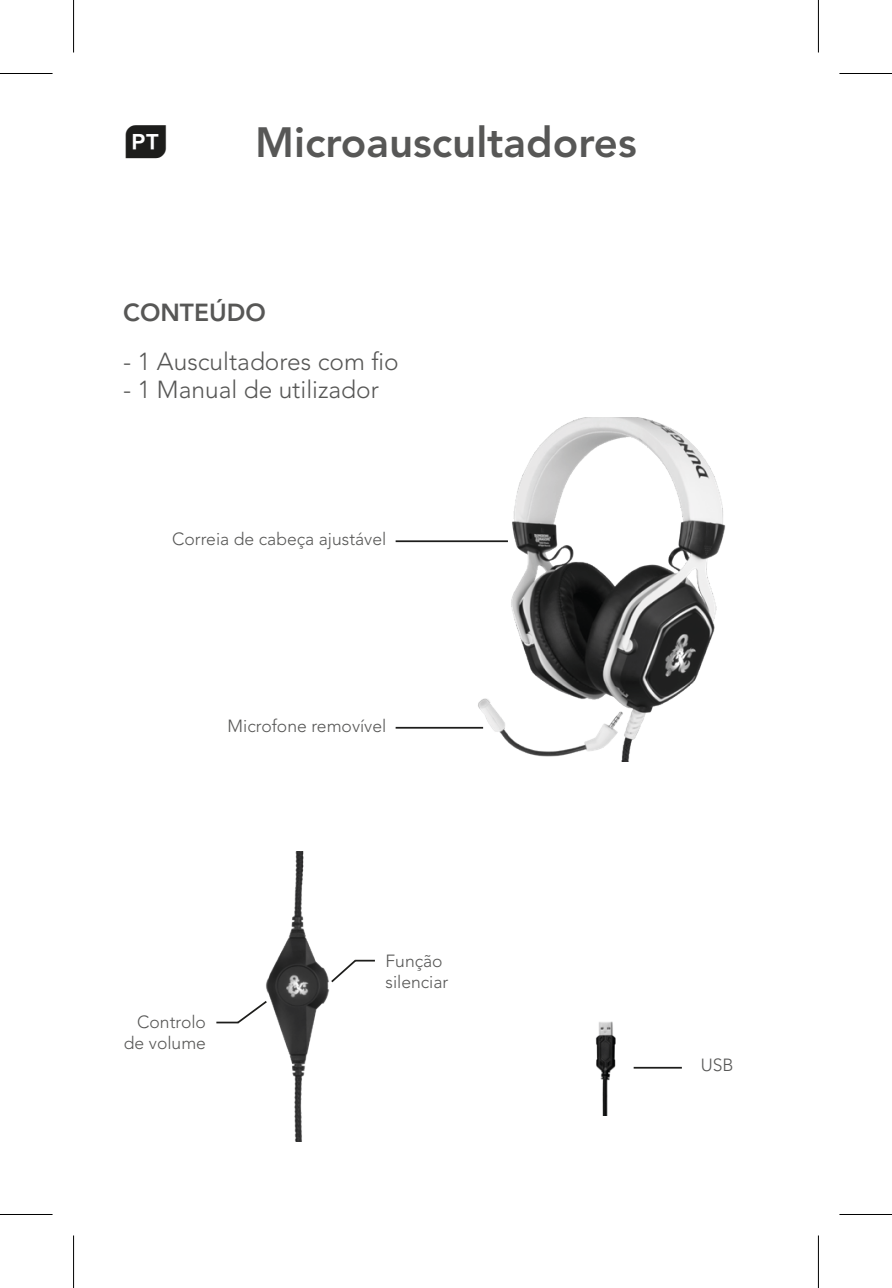
<style>
.page{position:relative;width:892px;height:1288px;background:#fff}
.page>*{position:absolute;margin:0;border:0;box-sizing:border-box;transform-origin:0 0}
.t1{font:45.85px "KONIX LAND";color:#1d1d1b}
.t2{font:800 42px "Avenir LT Std";color:#575756}
.t3{font:300 24.5px "Avenir LT Std";color:#575756}
.t4{font:800 24.5px "Avenir LT Std";color:#575756}
.t5{font:300 17.5px/21px "Avenir LT Std";color:#575756}
</style>
<div class="page">
<hr style="left:395px;top:727px;width:88px;height:2px;background:#1d1d1b">
<hr style="left:395px;top:540px;width:112px;height:2px;background:#1d1d1b">
<svg style="left:216px;top:1021px;width:19px;height:3px"></svg>
<svg style="left:360px;top:959px;width:15px;height:3px"></svg>
<hr style="left:633px;top:1067px;width:48px;height:2px;background:#1d1d1b">
<img style="left:595px;top:1021px;width:21px;height:95px">
<img style="left:437px;top:417px;width:289px;height:344px">
<img style="left:235px;top:851px;width:125px;height:291px">
<div style="left:71px;top:0;width:5px;height:52px;background:#f5f5f5"></div>
<div style="left:71px;top:1235px;width:5px;height:53px;background:#f5f5f5"></div>
<svg style="left:818px;top:0;width:1px;height:52px"></svg>
<svg style="left:818px;top:1235px;width:1px;height:53px"></svg>
<hr style="left:0;top:73px;width:52px;height:1px;background:#000">
<hr style="left:839px;top:73px;width:52px;height:1px;background:#000">
<hr style="left:0;top:1214px;width:52px;height:1px;background:#000">
<hr style="left:839px;top:1214px;width:52px;height:1px;background:#000">
<hr style="left:73px;top:0;width:1px;height:52px;background:#000">
<hr style="left:73px;top:1235px;width:1px;height:53px;background:#000">
<hr style="left:817px;top:0;width:1px;height:52px;background:#000">
<hr style="left:817px;top:1235px;width:1px;height:53px;background:#000">
<p class="t1" style="left:123px;top:117px;width:47px">T</p>
<p class="t2" style="left:255px;top:118px;width:383px">Microauscultadores</p>
<p class="t4" style="left:123px;top:298px;width:144px">CONTEÚDO</p>
<p class="t3" style="left:123px;top:347px;width:277px">- 1 Auscultadores com fio</p>
<p class="t3" style="left:123px;top:375px;width:257px">- 1 Manual de utilizador</p>
<p class="t5" style="left:172px;top:529px;width:215px">Correia de cabeça ajustável</p>
<p class="t5" style="left:227px;top:716px;width:160px">Microfone removível</p>
<p class="t5" style="left:137px;top:1011px;width:70px">Controlo</p>
<p class="t5" style="left:124px;top:1032px;width:84px">de volume</p>
<p class="t5" style="left:385px;top:951px;width:64px">Função silenciar</p>
<p class="t5" style="left:700px;top:1055px;width:34px">USB</p>
</div>
